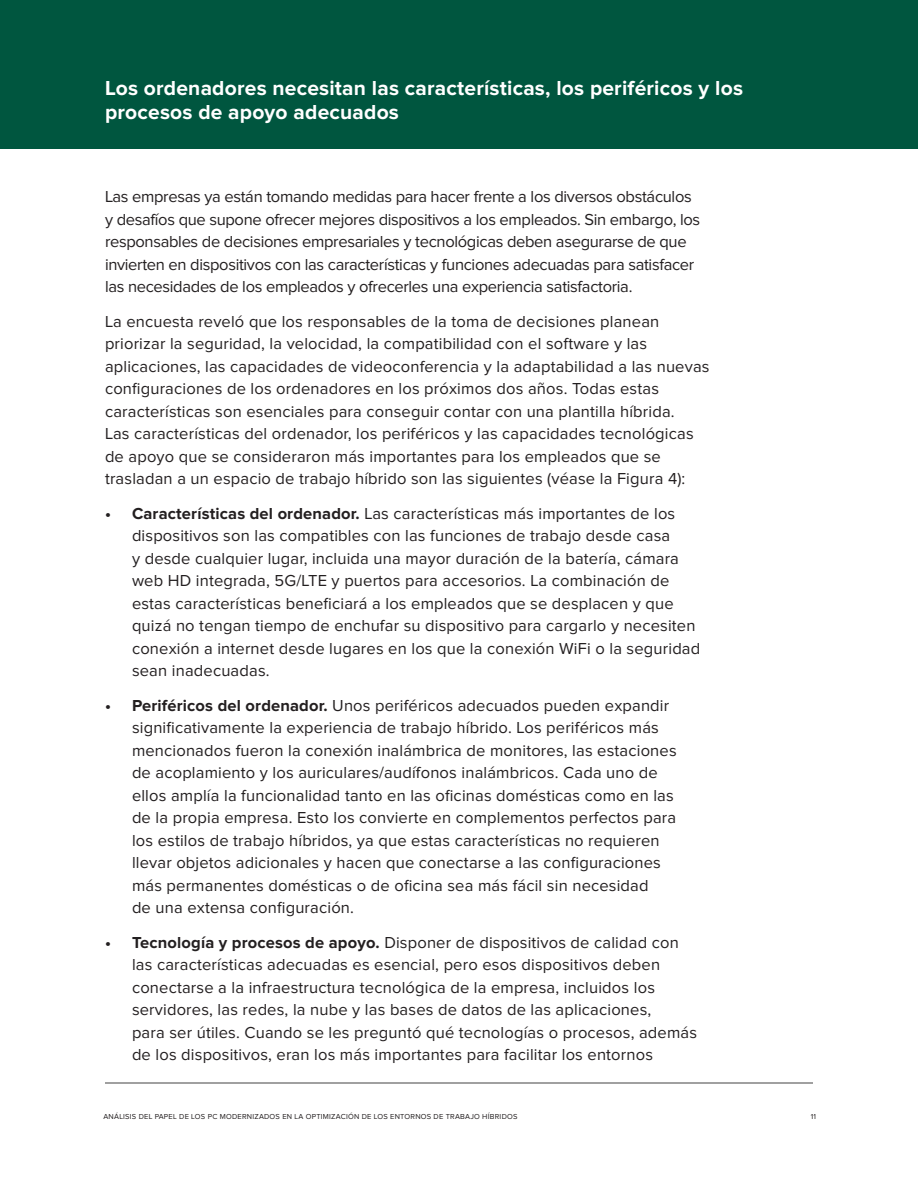
<style>
.page{position:relative;width:918px;height:1188px;background:#fff}
.page>*{position:absolute;margin:0;border:0;box-sizing:border-box;transform-origin:0 0}
.H1_W__Page_Header{font:700 21px/24px "Proxima Nova";letter-spacing:.01em;color:#fff}
.Body_Copy{font:16.5px/22.5px "Proxima Nova";letter-spacing:.01em;color:#231f20}
.Body_Copy-2{font:16.5px/22.5px "Proxima Nova";letter-spacing:-.02em;color:#231f20}
.t1{font:7.5px "Proxima Nova";letter-spacing:.03em;color:#231f20}
.s1{font-weight:700}
</style>
<div class="page">
<div style="left:0;top:0;width:918px;height:148px;background:#00563f"></div>
<hr style="left:105px;top:1082px;width:708px;height:2px;background:#828282">
<p class="H1_W__Page_Header" style="left:105px;top:76px;width:640px">Los ordenadores necesitan las características, los periféricos y los procesos de apoyo adecuados</p>
<p class="Body_Copy-2" style="left:105px;top:186px;width:597px">Las empresas ya están tomando medidas para hacer frente a los diversos obstáculos y desafíos que supone ofrecer mejores dispositivos a los empleados. Sin embargo, los responsables de decisiones empresariales y tecnológicas deben asegurarse de que invierten en dispositivos con las características y funciones adecuadas para satisfacer las necesidades de los empleados y ofrecerles una experiencia satisfactoria.</p>
<p class="Body_Copy" style="left:105px;top:310px;width:606px">La encuesta reveló que los responsables de la toma de decisiones planean priorizar la seguridad, la velocidad, la compatibilidad con el software y las aplicaciones, las capacidades de videoconferencia y la adaptabilidad a las nuevas configuraciones de los ordenadores en los próximos dos años. Todas estas características son esenciales para conseguir contar con una plantilla híbrida.<br>Las características del ordenador, los periféricos y las capacidades tecnológicas de apoyo que se consideraron más importantes para los empleados que se trasladan a un espacio de trabajo híbrido son las siguientes (véase la Figura 4):</p>
<p class="Body_Copy" style="left:132px;top:502px;width:570px;text-indent:-27px"><span class="s1">• Características del ordenador.</span> Las características más importantes de los dispositivos son las compatibles con las funciones de trabajo desde casa<br>y desde cualquier lugar, incluida una mayor duración de la batería, cámara web HD integrada, 5G/LTE y puertos para accesorios. La combinación de estas características beneficiará a los empleados que se desplacen y que quizá no tengan tiempo de enchufar su dispositivo para cargarlo y necesiten conexión a internet desde lugares en los que la conexión WiFi o la seguridad sean inadecuadas.</p>
<p class="Body_Copy" style="left:132px;top:694px;width:546px;text-indent:-27px"><span class="s1">• Periféricos del ordenador.</span> Unos periféricos adecuados pueden expandir significativamente la experiencia de trabajo híbrido. Los periféricos más mencionados fueron la conexión inalámbrica de monitores, las estaciones de acoplamiento y los auriculares/audífonos inalámbricos. Cada uno de ellos amplía la funcionalidad tanto en las oficinas domésticas como en las de la propia empresa. Esto los convierte en complementos perfectos para los estilos de trabajo híbridos, ya que estas características no requieren llevar objetos adicionales y hacen que conectarse a las configuraciones más permanentes domésticas o de oficina sea más fácil sin necesidad<br>de una extensa configuración.</p>
<p class="Body_Copy" style="left:132px;top:931px;width:567px;text-indent:-27px"><span class="s1">• Tecnología y procesos de apoyo.</span> Disponer de dispositivos de calidad con las características adecuadas es esencial, pero esos dispositivos deben conectarse a la infraestructura tecnológica de la empresa, incluidos los servidores, las redes, la nube y las bases de datos de las aplicaciones,<br>para ser útiles. Cuando se les preguntó qué tecnologías o procesos, además de los dispositivos, eran los más importantes para facilitar los entornos</p>
<p class="t1" style="left:104px;top:1112px;width:415px">ANÁLISIS DEL PAPEL DE LOS PC MODERNIZADOS EN LA OPTIMIZACIÓN DE LOS ENTORNOS DE TRABAJO HÍBRIDOS</p>
<p class="t1" style="left:811px;top:1112px;width:7px">11</p>
</div>
